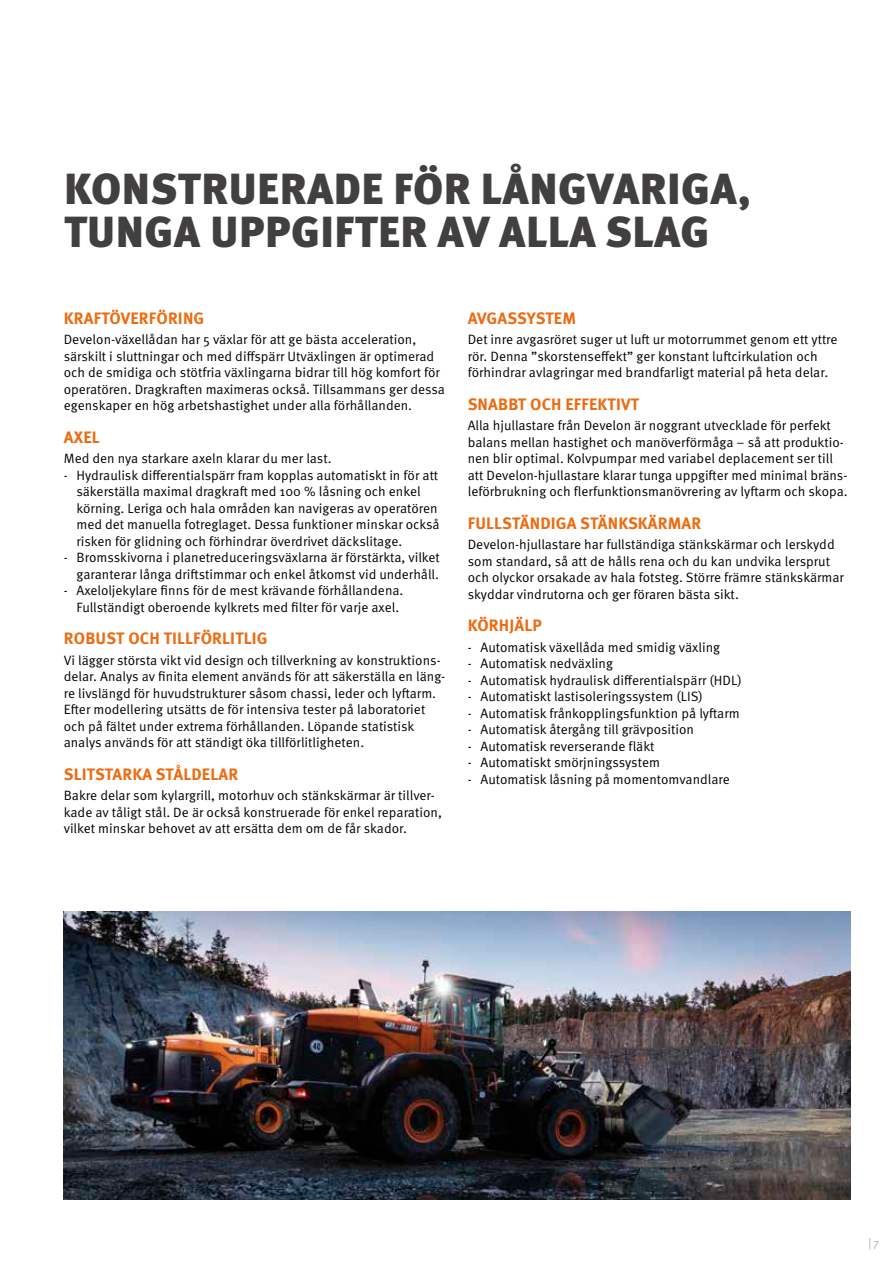
<style>
.page{position:relative;width:893px;height:1263px;background:#fff}
.page>*{position:absolute;margin:0;border:0;box-sizing:border-box;transform-origin:0 0}
.t1{font:900 43.5px/43.5px "Meta Pro";letter-spacing:.01em;color:#423f41}
.t2{font:700 16.5px "Meta Pro";letter-spacing:.01em;color:#ed6a0f}
.t3{font:13.5px/16.5px "Meta Pro Norm";color:#000}
.t4{font:12px "Meta Pro Norm";color:#b2b2b2}
</style>
<div class="page">
<img style="left:64px;top:911px;width:786px;height:288px">
<h1 class="t1" style="left:64px;top:165px;width:688px">KONSTRUERADE FÖR LÅNGVARIGA,<br>TUNGA UPPGIFTER AV ALLA SLAG</h1>
<p class="t2" style="left:64px;top:305px;width:142px">KRAFTÖVERFÖRING</p>
<p class="t3" style="left:64px;top:331px;width:383px">Develon-växellådan har 5 växlar för att ge bästa acceleration, särskilt i sluttningar och med diffspärr Utväxlingen är optimerad och de smidiga och stötfria växlingarna bidrar till hög komfort för operatören. Dragkraften maximeras också. Tillsammans ger dessa egenskaper en hög arbetshastighet under alla förhållanden.</p>
<p class="t2" style="left:64px;top:424px;width:37px">AXEL</p>
<p class="t3" style="left:64px;top:450px;width:269px">Med den nya starkare axeln klarar du mer last.</p>
<p class="t3" style="left:77px;top:466px;width:365px;text-indent:-13px">- Hydraulisk differentialspärr fram kopplas automatiskt in för att säkerställa maximal dragkraft med 100 % låsning och enkel körning. Leriga och hala områden kan navigeras av operatören med det manuella fotreglaget. Dessa funktioner minskar också risken för glidning och förhindrar överdrivet däckslitage.</p>
<p class="t3" style="left:64px;top:549px;width:378px;text-align:right">- Bromsskivorna i planetreduceringsväxlarna är förstärkta, vilket garanterar långa driftstimmar och enkel åtkomst vid underhåll.</p>
<p class="t3" style="left:77px;top:582px;width:328px;text-indent:-13px">- Axeloljekylare finns för de mest krävande förhållandena.<br>Fullständigt oberoende kylkrets med filter för varje axel.</p>
<p class="t2" style="left:64px;top:625px;width:205px">ROBUST OCH TILLFÖRLITLIG</p>
<p class="t3" style="left:64px;top:651px;width:383px">Vi lägger största vikt vid design och tillverkning av konstruktions&shy;delar. Analys av finita element används för att säkerställa en läng&shy;re livslängd för huvudstrukturer såsom chassi, leder och lyftarm.<br>Efter modellering utsätts de för intensiva tester på laboratoriet och på fältet under extrema förhållanden. Löpande statistisk analys används för att ständigt öka tillförlitligheten.</p>
<p class="t2" style="left:64px;top:761px;width:176px">SLITSTARKA STÅLDELAR</p>
<p class="t3" style="left:64px;top:787px;width:380px">Bakre delar som kylargrill, motorhuv och stänkskärmar är tillver&shy;kade av tåligt stål. De är också konstruerade för enkel reparation, vilket minskar behovet av att ersätta dem om de får skador.</p>
<p class="t2" style="left:468px;top:305px;width:110px">AVGASSYSTEM</p>
<p class="t3" style="left:468px;top:331px;width:371px">Det inre avgasröret suger ut luft ur motorrummet genom ett yttre rör. Denna ”skorstenseffekt” ger konstant luftcirkulation och förhindrar avlagringar med brandfarligt material på heta delar.</p>
<p class="t2" style="left:468px;top:391px;width:173px">SNABBT OCH EFFEKTIVT</p>
<p class="t3" style="left:468px;top:417px;width:381px">Alla hjullastare från Develon är noggrant utvecklade för perfekt balans mellan hastighet och manöverförmåga – så att produktio&shy;nen blir optimal. Kolvpumpar med variabel deplacement ser till att Develon-hjullastare klarar tunga uppgifter med minimal bräns&shy;leförbrukning och flerfunktionsmanövrering av lyftarm och skopa.</p>
<p class="t2" style="left:468px;top:510px;width:235px">FULLSTÄNDIGA STÄNKSKÄRMAR</p>
<p class="t3" style="left:468px;top:536px;width:378px">Develon-hjullastare har fullständiga stänkskärmar och lerskydd som standard, så att de hålls rena och du kan undvika lersprut och olyckor orsakade av hala fotsteg. Större främre stänkskärmar skyddar vindrutorna och ger föraren bästa sikt.</p>
<p class="t2" style="left:468px;top:612px;width:76px">KÖRHJÄLP</p>
<p class="t3" style="left:468px;top:638px;width:254px">- Automatisk växellåda med smidig växling</p>
<p class="t3" style="left:468px;top:655px;width:147px">- Automatisk nedväxling</p>
<p class="t3" style="left:468px;top:671px;width:276px">- Automatisk hydraulisk differentialspärr (HDL)</p>
<p class="t3" style="left:468px;top:688px;width:237px">- Automatiskt lastisoleringssystem (LIS)</p>
<p class="t3" style="left:468px;top:704px;width:273px">- Automatisk frånkopplingsfunktion på lyftarm</p>
<p class="t3" style="left:468px;top:721px;width:228px">- Automatisk återgång till grävposition</p>
<p class="t3" style="left:468px;top:737px;width:188px">- Automatisk reverserande fläkt</p>
<p class="t3" style="left:468px;top:754px;width:194px">- Automatiskt smörjningssystem</p>
<p class="t3" style="left:468px;top:770px;width:264px">- Automatisk låsning på momentomvandlare</p>
<p class="t4" style="left:868px;top:1233px;width:12px">| 7</p>
</div>
